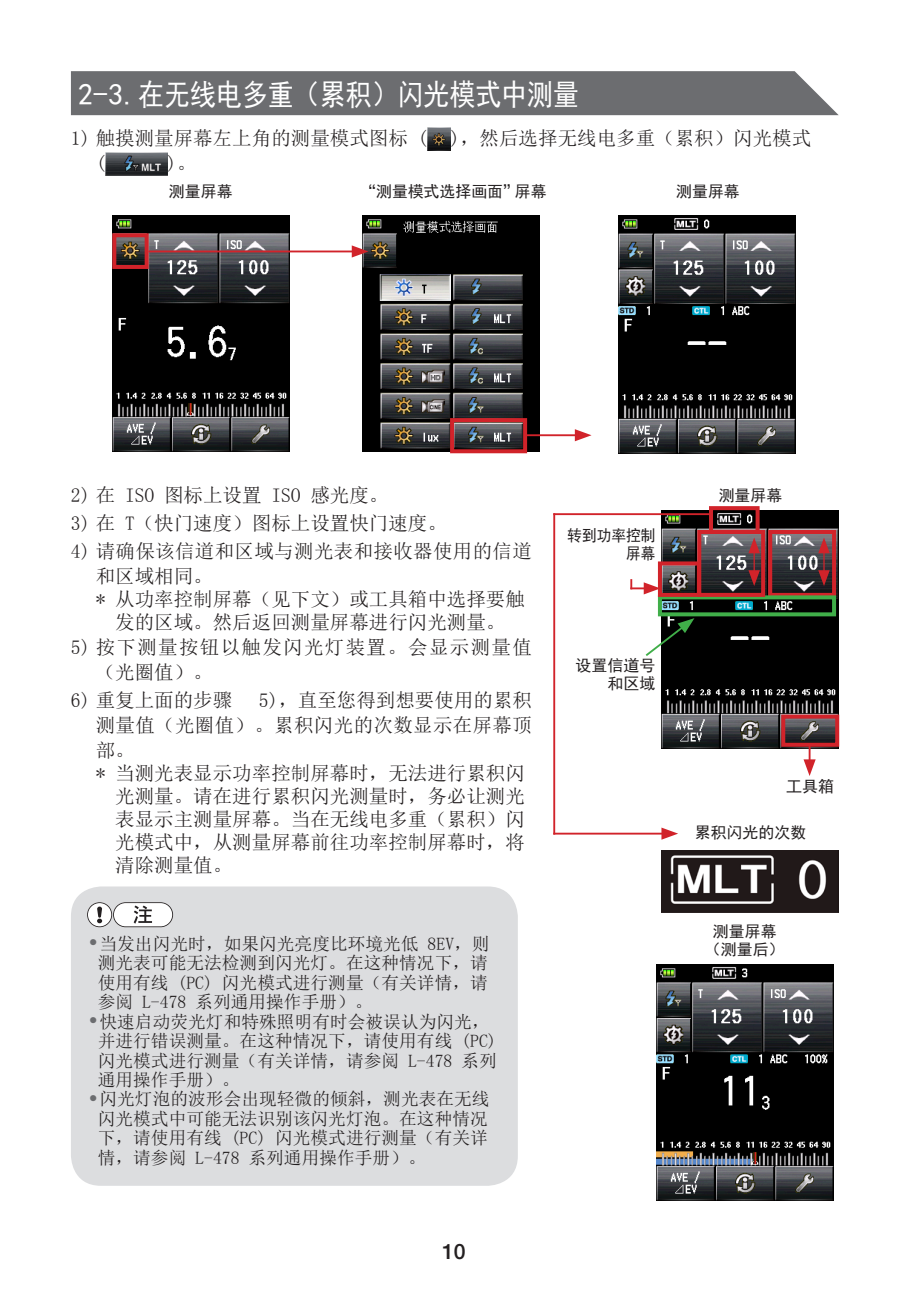
<style>
.page{position:relative;width:908px;height:1290px;background:#fff}
.page>*{position:absolute;margin:0;border:0;box-sizing:border-box;transform-origin:0 0}
.B_Head{font:30px "Sim Hei";color:#fff}
.t1{font:500 21.25px "Helvetica Neue";color:#231f20}
._00_body{font:19.5px/24.8px "Sim Sun";color:#231f20}
._00_body_indent{font:19.5px/23px "Sim Sun";color:#231f20;text-align:center}
._00_body-2{font:19.5px/24.8px "Sim Sun";letter-spacing:.07em;color:#231f20}
.Note00{font:17.75px/19.5px "Sim Sun";color:#231f20;text-align:justify}
._01_Caps_10Q{font:16px/17.8px "Sim Hei";color:#231f20;text-align:right}
._01_Caps_10Q-2{font:16px/17.8px "Sim Hei";color:#231f20;text-align:right;scale:.92 1}
.s1{font-size:24.75px;color:#6c6d70}
</style>
<div class="page">
<div style="left:71px;top:71px;width:767px;height:44px;background:#6c6d70"></div>
<img style="left:427px;top:128px;width:23px;height:23px">
<img style="left:105px;top:152px;width:62px;height:23px">
<img style="left:112px;top:215px;width:177px;height:237px">
<img style="left:362px;top:215px;width:177px;height:237px">
<img style="left:618px;top:215px;width:177px;height:239px">
<hr style="left:526px;top:434px;width:52px;height:2px;background:#d1232a">
<svg style="left:574px;top:429px;width:17px;height:12px"></svg>
<hr style="left:148px;top:250px;width:207px;height:2px;background:#d1232a">
<svg style="left:351px;top:245px;width:17px;height:13px"></svg>
<div style="left:112px;top:233px;width:37px;height:36px;border:4px solid #d1232a"></div>
<div style="left:450px;top:418px;width:77px;height:35px;border:4px solid #d1232a"></div>
<div style="left:71px;top:886px;width:446px;height:300px;background:#dcdddf;border-radius:30px"></div>
<svg style="left:87px;top:902px;width:86px;height:25px;background:#d5d5d5"></svg>
<img style="left:660px;top:510px;width:178px;height:238px">
<img style="left:661px;top:850px;width:177px;height:63px">
<div style="left:767px;top:530px;width:68px;height:67px;border:4px solid #d1232a"></div>
<svg style="left:803px;top:747px;width:12px;height:29px"></svg>
<div style="left:657px;top:595px;width:178px;height:21px;border:4px solid #40ae49"></div>
<div style="left:697px;top:530px;width:67px;height:67px;border:4px solid #d1232a"></div>
<div style="left:780px;top:714px;width:58px;height:33px;border:4px solid #d1232a"></div>
<svg style="left:748px;top:537px;width:11px;height:49px"></svg>
<svg style="left:817px;top:537px;width:12px;height:49px"></svg>
<svg style="left:645px;top:618px;width:49px;height:40px"></svg>
<div style="left:657px;top:561px;width:43px;height:36px;border:4px solid #d1232a"></div>
<div style="left:708px;top:506px;width:51px;height:28px;border:4px solid #d1232a"></div>
<hr style="left:553px;top:833px;width:112px;height:1px;background:#d1232a">
<svg style="left:661px;top:827px;width:16px;height:13px"></svg>
<hr style="left:553px;top:513px;width:2px;height:321px;background:#d1232a">
<svg style="left:630px;top:579px;width:30px;height:15px"></svg>
<hr style="left:553px;top:513px;width:157px;height:2px;background:#d1232a">
<img style="left:656px;top:964px;width:177px;height:236px">
<p class="B_Head" style="left:78px;top:79px;width:502px">2-3.在无线电多重（累积）闪光模式中测量</p>
<p class="_00_body" style="left:96px;top:126px;width:716px;text-indent:-25px">1) 触摸测量屏幕左上角的测量模式图标 ( )，然后选择无线电多重（累积）闪光模式(</p>
<p class="_00_body" style="left:167px;top:151px;width:31px">)。</p>
<p class="_01_Caps_10Q" style="left:169px;top:182px;width:65px">测量屏幕</p>
<p class="_01_Caps_10Q" style="left:360px;top:182px;width:188px">“测量模式选择画面”屏幕</p>
<p class="_01_Caps_10Q" style="left:675px;top:182px;width:65px">测量屏幕</p>
<p class="_00_body" style="left:71px;top:482px;width:319px">2) 在 ISO 图标上设置 ISO 感光度。</p>
<p class="_00_body" style="left:71px;top:510px;width:377px">3) 在 T（快门速度）图标上设置快门速度。</p>
<p class="_00_body" style="left:96px;top:539px;width:437px;text-indent:-25px">4) 请确保该信道和区域与测光表和接收器使用的信道和区域相同。</p>
<p class="_00_body_indent" style="left:96px;top:588px;width:430px">* 从功率控制屏幕（见下文）或工具箱中选择要触发的区域。然后返回测量屏幕进行闪光测量。</p>
<p class="_00_body-2" style="left:96px;top:634px;width:437px;text-indent:-25px">5) 按下测量按钮以触发闪光灯装置。会显示测量值（光圈值）。</p>
<p class="_00_body" style="left:71px;top:688px;width:163px">6) 重复上面的步骤</p>
<p class="_00_body" style="left:96px;top:688px;width:437px;text-align:justify;text-indent:163px">5)，直至您得到想要使用的累积测量值（光圈值）。累积闪光的次数显示在屏幕顶部。</p>
<p class="_00_body_indent" style="left:115px;top:761px;width:411px;text-align:justify;text-indent:-19px">* 当测光表显示功率控制屏幕时，无法进行累积闪光测量。请在进行累积闪光测量时，务必让测光表显示主测量屏幕。当在无线电多重（累积）闪光模式中，从测量屏幕前往功率控制屏幕时，将清除测量值。</p>
<p class="Note00" style="left:98px;top:933px;width:393px;text-indent:-11px"><span class="s1">•</span>当发出闪光时，如果闪光亮度比环境光低 8EV，则测光表可能无法检测到闪光灯。在这种情况下，请使用有线 (PC) 闪光模式进行测量（有关详情，请参阅 L-478 系列通用操作手册）。</p>
<p class="Note00" style="left:98px;top:1011px;width:400px;text-align:left;text-indent:-11px"><span class="s1">•</span>快速启动荧光灯和特殊照明有时会被误认为闪光，并进行错误测量。在这种情况下，请使用有线 (PC)闪光模式进行测量（有关详情，请参阅 L-478 系列通用操作手册）。</p>
<p class="Note00" style="left:98px;top:1089px;width:393px;text-indent:-11px"><span class="s1">•</span>闪光灯泡的波形会出现轻微的倾斜，测光表在无线闪光模式中可能无法识别该闪光灯泡。在这种情况下，请使用有线 (PC) 闪光模式进行测量（有关详情，请参阅 L-478 系列通用操作手册）。</p>
<p class="t1" style="left:442px;top:1238px;width:25px">10</p>
<p class="_01_Caps_10Q-2" style="left:567px;top:527px;width:97px">转到功率控制屏幕</p>
<p class="_01_Caps_10Q" style="left:575px;top:657px;width:81px">设置信道号和区域</p>
<p class="_01_Caps_10Q" style="left:718px;top:486px;width:65px">测量屏幕</p>
<p class="_01_Caps_10Q" style="left:786px;top:777px;width:49px">工具箱</p>
<p class="_01_Caps_10Q" style="left:694px;top:823px;width:113px">累积闪光的次数</p>
<p class="_01_Caps_10Q" style="left:712px;top:923px;width:65px">测量屏幕</p>
<p class="_01_Caps_10Q" style="left:704px;top:940px;width:81px">（测量后）</p>
</div>
